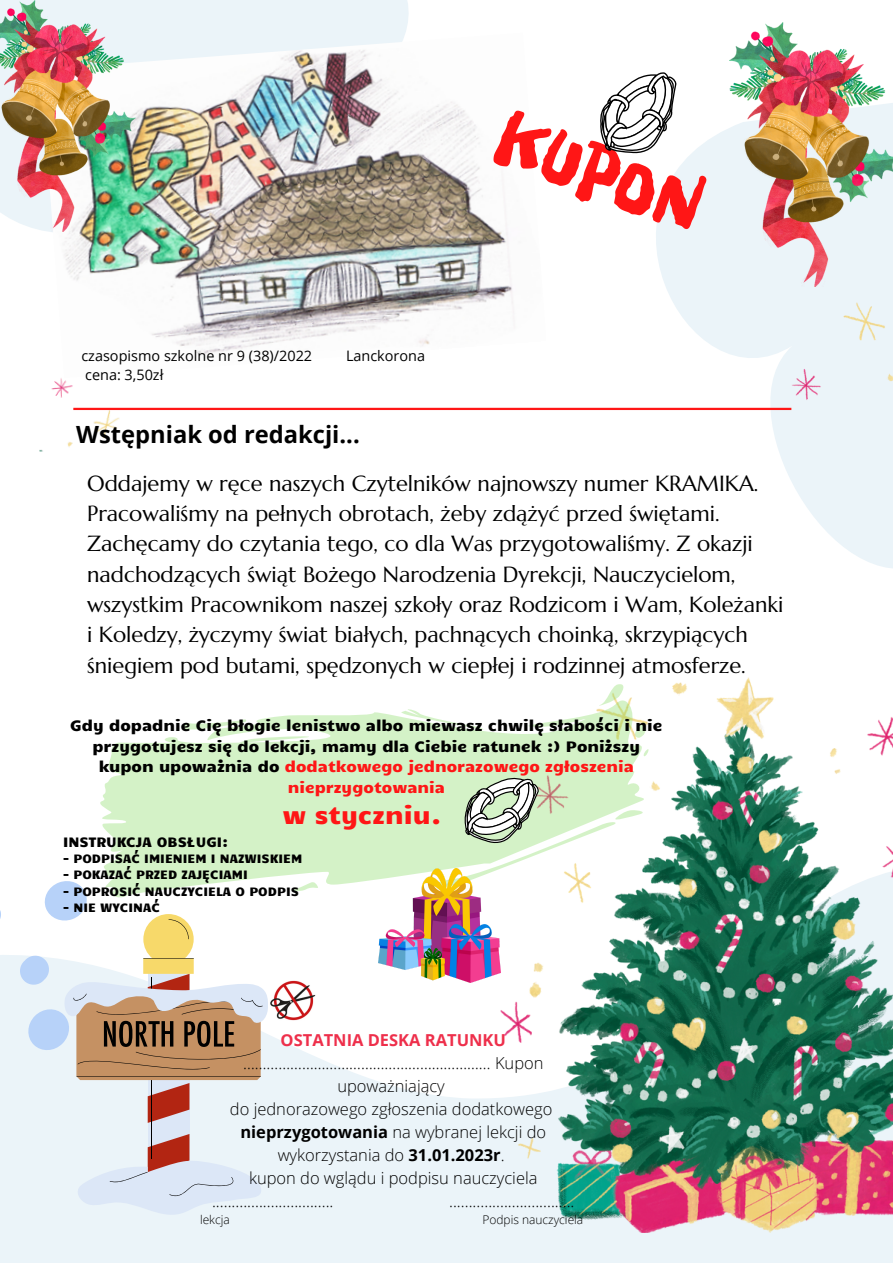
<style>
.page{position:relative;width:893px;height:1264px;background:#fff}
.page>*{position:absolute;margin:0;border:0;box-sizing:border-box;transform-origin:0 0}
.t1{font:79.35px "Freckle Face";color:#ff1616}
.t2{font:24.3px "Candal";color:#ff1616}
.t3{font:700 23.7px "Open Sans";color:#000}
.t4{font:21.9px/30.3px "Marcellus";color:#000}
.t5{font:300 16.5px/23px "Open Sans";color:#000;text-align:center}
.t6{font:15.3px/20.4px "Candal";color:#000;text-align:center}
.t7{font:14.4px "Open Sans";color:#000}
.t8{font:13.8px "Candal";color:#000}
.t9{font:12.3px "Candal";color:#000}
.t10{font:300 12px "Open Sans";color:#000}
.s1{color:#ff1616}
.s2{font-weight:700;color:#ee2f4b}
.s3{font-weight:700}
</style>
<div class="page">
<svg style="left:0;top:982px;width:892px;height:280px;fill:#ebf4f9"></svg>
<svg style="left:601px;top:128px;width:291px;height:440px"></svg>
<svg style="left:0;top:881px;width:183px;height:292px"></svg>
<svg style="left:63px;top:981px;width:206px;height:238px;background:#e7f0f8"></svg>
<svg style="left:73px;top:919px;width:190px;height:278px"></svg>
<img style="left:500px;top:677px;width:392px;height:555px">
<div style="left:135px;top:0;width:274px;height:33px;background:#ebf4f9"></div>
<img style="left:63px;top:33px;width:451px;height:322px">
<img style="left:0;top:0;width:135px;height:232px">
<img style="left:729px;top:22px;width:163px;height:264px">
<img style="left:766px;top:289px;width:126px;height:132px">
<img style="left:39px;top:378px;width:89px;height:73px">
<svg style="left:600px;top:72px;width:77px;height:81px"></svg>
<hr style="left:73px;top:408px;width:718px;height:2px;background:#ff1616">
<svg style="left:100px;top:693px;width:549px;height:205px;fill:#d4f2c7"></svg>
<svg style="left:593px;top:683px;width:32px;height:25px"></svg>
<svg style="left:633px;top:717px;width:13px;height:22px"></svg>
<svg style="left:642px;top:747px;width:7px;height:11px"></svg>
<svg style="left:288px;top:881px;width:31px;height:11px"></svg>
<svg style="left:178px;top:718px;width:69px;height:13px"></svg>
<svg style="left:399px;top:709px;width:87px;height:21px"></svg>
<img style="left:268px;top:980px;width:50px;height:45px">
<svg style="left:418px;top:768px;width:229px;height:124px"></svg>
<img style="left:378px;top:868px;width:123px;height:114px">
<p class="t7" style="left:81px;top:345px;width:232px">czasopismo szkolne nr 9 (38)/2022</p>
<p class="t7" style="left:346px;top:345px;width:81px">Lanckorona</p>
<p class="t7" style="left:85px;top:365px;width:80px">cena: 3,50zł</p>
<p class="t3" style="left:76px;top:418px;width:285px">Wstępniak od redakcji...</p>
<p class="t1" style="left:517px;top:88px;width:216px;rotate:21deg">KUPON</p>
<p class="t4" style="left:87px;top:468px;width:697px">Oddajemy w ręce naszych Czytelników najnowszy numer KRAMIKA.<br>Pracowaliśmy na pełnych obrotach, żeby zdążyć przed świętami.<br>Zachęcamy do czytania tego, co dla Was przygotowaliśmy. Z okazji nadchodzących świąt Bożego Narodzenia Dyrekcji, Nauczycielom, wszystkim Pracownikom naszej szkoły oraz Rodzicom i Wam, Koleżanki</p>
<p class="t4" style="left:87px;top:619px;width:662px">i Koledzy, życzymy świat białych, pachnących choinką, skrzypiących śniegiem pod butami, spędzonych w ciepłej i rodzinnej atmosferze.</p>
<p class="t6" style="left:70px;top:714px;width:593px">Gdy dopadnie Cię błogie lenistwo albo miewasz chwilę słabości i nie przygotujesz się do lekcji, mamy dla Ciebie ratunek :) Poniższy kupon upoważnia do <span class="s1">dodatkowego jednorazowego zgłoszenia nieprzygotowania</span></p>
<p class="t2" style="left:282px;top:797px;width:161px">w styczniu.</p>
<p class="t8" style="left:63px;top:831px;width:167px">INSTRUKCJA OBSŁUGI:</p>
<p class="t9" style="left:63px;top:849px;width:240px">- PODPISAĆ IMIENIEM I NAZWISKIEM</p>
<p class="t9" style="left:63px;top:866px;width:186px">- POKAZAĆ PRZED ZAJĘCIAMI</p>
<p class="t9" style="left:63px;top:882px;width:237px">- POPROSIĆ NAUCZYCIELA O PODPIS</p>
<p class="t9" style="left:63px;top:898px;width:98px">- NIE WYCINAĆ</p>
<p class="t5" style="left:243px;top:1028px;width:302px"><span class="s2">OSTATNIA DESKA RATUNKU </span>……………………………………………………… Kupon upoważniający</p>
<p class="t5" style="left:230px;top:1097px;width:324px">do jednorazowego zgłoszenia dodatkowego</p>
<p class="t5" style="left:240px;top:1120px;width:307px"><span class="s3">nieprzygotowania</span> na wybranej lekcji do wykorzystania do <span class="s3">31.01.2023r</span>.</p>
<p class="t5" style="left:249px;top:1166px;width:290px">kupon do wglądu i podpisu nauczyciela</p>
<p class="t5" style="left:212px;top:1189px;width:123px">...............................</p>
<p class="t5" style="left:449px;top:1189px;width:127px">................................</p>
<p class="t10" style="left:200px;top:1211px;width:31px">lekcja</p>
<p class="t10" style="left:482px;top:1211px;width:102px">Podpis nauczyciela</p>
</div>
